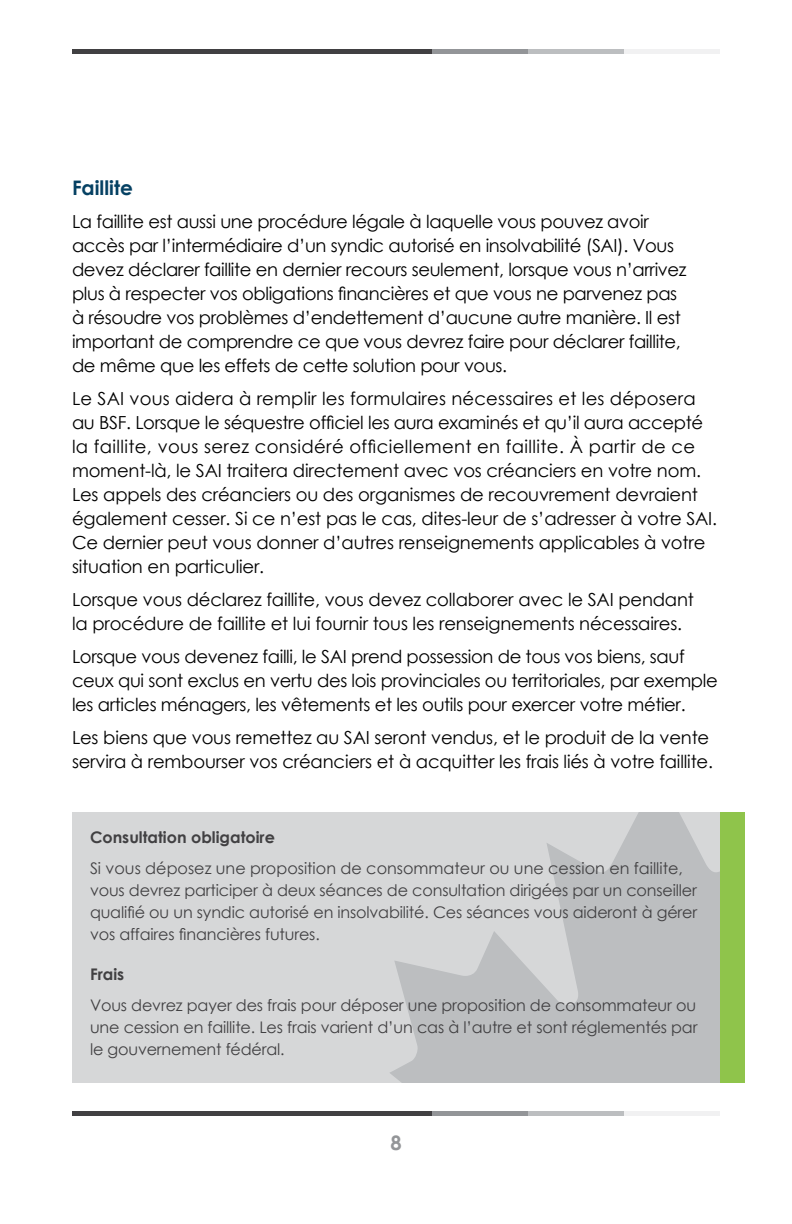
<style>
.page{position:relative;width:792px;height:1224px;background:#fff}
.page>*{position:absolute;margin:0;border:0;box-sizing:border-box;transform-origin:0 0}
.t1{font:700 20px "Century Gothic";color:#064163}
.t2{font:700 20px "Century Gothic";color:#939598}
.t3{font:18px/24px "Century Gothic";letter-spacing:-.02em;color:#000}
.t4{font:16px/22px "Century Gothic";letter-spacing:-.01em;color:#414042}
.t5{font:700 16px "Century Gothic";color:#414042}
</style>
<div class="page">
<div style="left:476px;top:1111px;width:244px;height:5px;background:#f1f1f2"></div>
<div style="left:376px;top:1111px;width:248px;height:5px;background:#bcbec0"></div>
<div style="left:271px;top:1111px;width:256px;height:5px;background:#939598"></div>
<div style="left:72px;top:1111px;width:359px;height:5px;background:#414042"></div>
<div style="left:476px;top:49px;width:244px;height:5px;background:#f1f1f2"></div>
<div style="left:376px;top:49px;width:248px;height:5px;background:#bcbec0"></div>
<div style="left:271px;top:49px;width:256px;height:5px;background:#939598"></div>
<div style="left:72px;top:49px;width:359px;height:5px;background:#414042"></div>
<svg style="left:72px;top:813px;width:648px;height:270px;background:#cdcfd0"></svg>
<div style="left:720px;top:813px;width:24px;height:270px;background:#8fc44b"></div>
<p class="t1" style="left:72px;top:173px;width:62px">Faillite</p>
<p class="t3" style="left:72px;top:209px;width:616px">La faillite est aussi une procédure légale à laquelle vous pouvez avoir accès par l’intermédiaire d’un syndic autorisé en insolvabilité (SAI). Vous devez déclarer faillite en dernier recours seulement, lorsque vous n’arrivez plus à respecter vos obligations financières et que vous ne parvenez pas à résoudre vos problèmes d’endettement d’aucune autre manière. Il est important de comprendre ce que vous devrez faire pour déclarer faillite, de même que les effets de cette solution pour vous.</p>
<p class="t3" style="left:72px;top:386px;width:647px">Le SAI vous aidera à remplir les formulaires nécessaires et les déposera au BSF. Lorsque le séquestre officiel les aura examinés et qu’il aura accepté la faillite, vous serez considéré officiellement en faillite. À partir de ce moment-là, le SAI traitera directement avec vos créanciers en votre nom.<br>Les appels des créanciers ou des organismes de recouvrement devraient également cesser. Si ce n’est pas le cas, dites-leur de s’adresser à votre SAI.<br>Ce dernier peut vous donner d’autres renseignements applicables à votre situation en particulier.</p>
<p class="t3" style="left:72px;top:587px;width:623px">Lorsque vous déclarez faillite, vous devez collaborer avec le SAI pendant la procédure de faillite et lui fournir tous les renseignements nécessaires.</p>
<p class="t3" style="left:72px;top:644px;width:647px">Lorsque vous devenez failli, le SAI prend possession de tous vos biens, sauf ceux qui sont exclus en vertu des lois provinciales ou territoriales, par exemple les articles ménagers, les vêtements et les outils pour exercer votre métier.</p>
<p class="t3" style="left:72px;top:725px;width:643px">Les biens que vous remettez au SAI seront vendus, et le produit de la vente servira à rembourser vos créanciers et à acquitter les frais liés à votre faillite.</p>
<p class="t5" style="left:90px;top:825px;width:186px">Consultation obligatoire</p>
<p class="t4" style="left:90px;top:857px;width:609px">Si vous déposez une proposition de consommateur ou une cession en faillite, vous devrez participer à deux séances de consultation dirigées par un conseiller qualifié ou un syndic autorisé en insolvabilité. Ces séances vous aideront à gérer vos affaires financières futures.</p>
<p class="t5" style="left:90px;top:962px;width:36px">Frais</p>
<p class="t4" style="left:90px;top:994px;width:609px;text-align:justify">Vous devrez payer des frais pour déposer une proposition de consommateur ou une cession en faillite. Les frais varient d’un cas à l’autre et sont réglementés par le gouvernement fédéral.</p>
<p class="t2" style="left:390px;top:1127px;width:13px">8</p>
</div>
